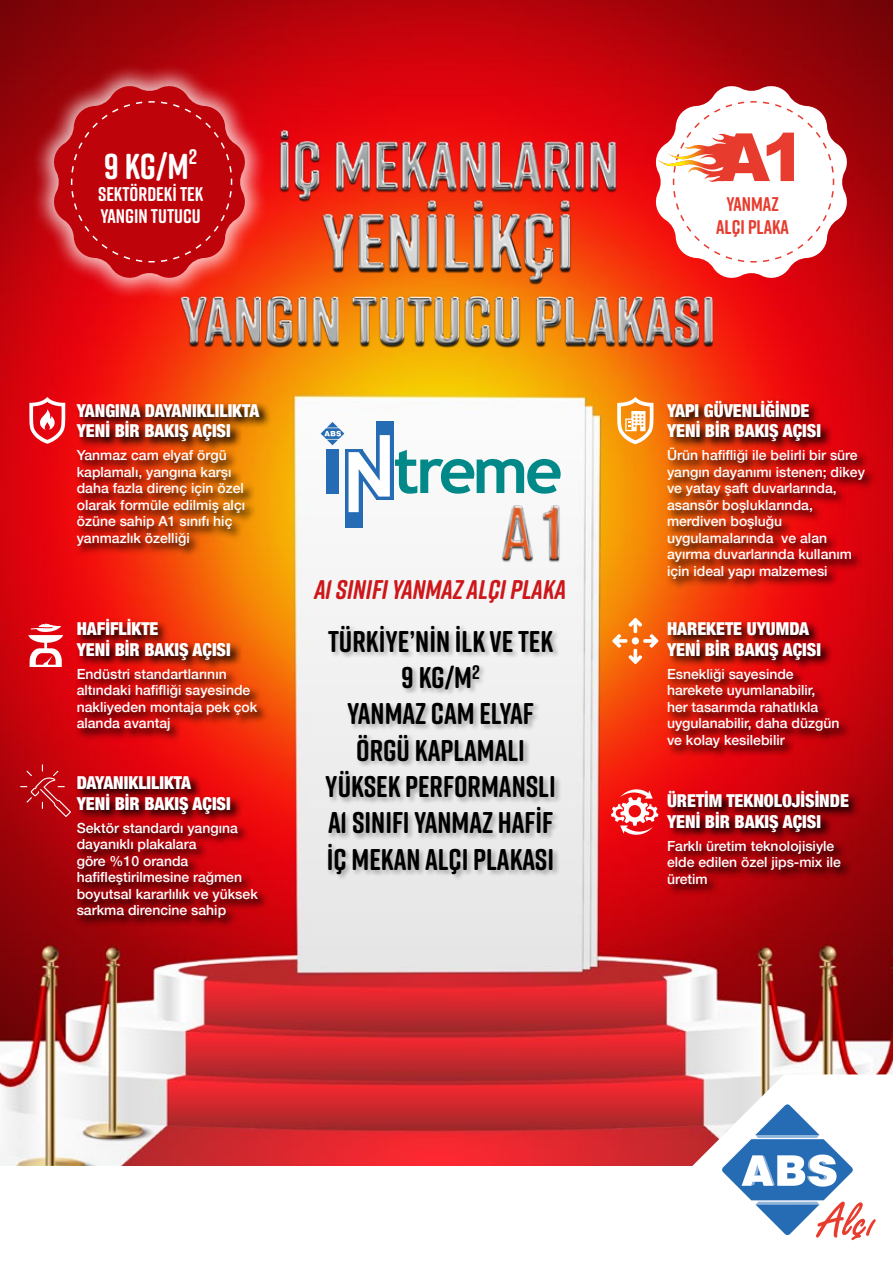
<style>
.page{position:relative;width:893px;height:1263px;background:#fff}
.page>*{position:absolute;margin:0;border:0;box-sizing:border-box;transform-origin:0 0}
.t1{font:700 36px "Rift Soft";color:#fff}
.t2{font:700 30px/36.3px "Rift Soft";color:#000;text-align:center}
.t3{font:italic 700 27px "Rift Soft";color:#cd171a}
.t4{font:700 19.8px/22.4px "Rift Soft";color:#fff}
.t5{font:700 19.8px/22.4px "Rift Soft";color:#e73c2e;text-align:center}
.t6{font:900 condensed 17.85px/20.4px "Helvetica Neue";color:#fff}
.t7{font:500 13.95px/16.5px "Helvetica Neue";color:#fff}
</style>
<div class="page">
<img style="left:0;top:0;width:893px;height:1165px">
<div style="left:325px;top:624px;width:237px;height:257px;background:#000;opacity:.3"></div>
<svg style="left:75px;top:453px;width:181px;height:104px;background:#c73f07"></svg>
<svg style="left:75px;top:402px;width:196px;height:51px;background:#ac3706"></svg>
<svg style="left:666px;top:445px;width:210px;height:145px;background:#c41c09"></svg>
<svg style="left:666px;top:398px;width:167px;height:55px;background:#ad1e07"></svg>
<svg style="left:75px;top:666px;width:194px;height:77px;background:#c61909"></svg>
<svg style="left:75px;top:617px;width:168px;height:55px;background:#bd2308"></svg>
<svg style="left:75px;top:820px;width:194px;height:109px;background:#a40109"></svg>
<svg style="left:75px;top:774px;width:168px;height:52px;background:#a20308"></svg>
<div style="left:305px;top:571px;width:269px;height:41px;background:#f5f5f5"></div>
<div style="left:31px;top:63px;width:237px;height:237px;background:#fff;opacity:.75"></div>
<svg style="left:51px;top:83px;width:197px;height:197px;background:#c31c22"></svg>
<svg style="left:680px;top:1074px;width:213px;height:166px"></svg>
<img style="left:126px;top:100px;width:641px;height:259px">
<svg style="left:28px;top:624px;width:35px;height:43px"></svg>
<svg style="left:20px;top:764px;width:51px;height:53px;background:#bf161d"></svg>
<svg style="left:612px;top:618px;width:46px;height:46px;background:#f78435"></svg>
<div style="left:632px;top:637px;width:7px;height:7px;background:#fff;border-radius:50%"></div>
<svg style="left:666px;top:666px;width:185px;height:93px;background:#bb0809"></svg>
<svg style="left:666px;top:620px;width:167px;height:52px;background:#a91208"></svg>
<svg style="left:666px;top:844px;width:186px;height:52px;background:#9c0108"></svg>
<svg style="left:666px;top:789px;width:194px;height:55px;background:#920108"></svg>
<svg style="left:611px;top:789px;width:47px;height:46px"></svg>
<svg style="left:29px;top:397px;width:36px;height:47px"></svg>
<svg style="left:617px;top:397px;width:36px;height:47px"></svg>
<div style="left:345px;top:449px;width:17px;height:79px;background:#266cb4"></div>
<div style="left:376px;top:421px;width:17px;height:79px;background:#266cb4"></div>
<svg style="left:321px;top:422px;width:240px;height:90px"></svg>
<img style="left:484px;top:476px;width:101px;height:107px">
<svg style="left:653px;top:83px;width:197px;height:198px"></svg>
<h1 class="t1" style="left:104px;top:140px;width:95px">9 KG/M<sup>2</sup></h1>
<h3 class="t4" style="left:98px;top:182px;width:107px">SEKTÖRDEKI TEK<br>YANGIN TUTUCU</h3>
<p class="t6" style="left:77px;top:399px;width:184px">YANGINA DAYANIKLILIKTA<br>YENİ BİR BAKIŞ AÇISI</p>
<p class="t7" style="left:77px;top:446px;width:170px">Yanmaz cam elyaf örgü kaplamalı, yangına karşı daha fazla direnç için özel olarak formüle edilmiş alçı özüne sahip A1 sınıfı hiç yanmazlık özelliği</p>
<p class="t6" style="left:77px;top:618px;width:156px">HAFİFLİKTE<br>YENİ BİR BAKIŞ AÇISI</p>
<p class="t7" style="left:77px;top:664px;width:182px">Endüstri standartlarının altındaki hafifliği sayesinde nakliyeden montaja pek çok alanda avantaj</p>
<p class="t6" style="left:77px;top:772px;width:156px">DAYANIKLILIKTA<br>YENİ BİR BAKIŞ AÇISI</p>
<p class="t7" style="left:77px;top:818px;width:183px">Sektör standardı yangına dayanıklı plakalara<br>göre %10 oranda hafifleştirilmesine rağmen boyutsal kararlılık ve yüksek sarkma direncine sahip</p>
<h3 class="t3" style="left:314px;top:571px;width:253px">A1 SINIFI YANMAZ ALÇI PLAKA</h3>
<h2 class="t2" style="left:325px;top:623px;width:232px">TÜRKIYE’NIN ILK VE TEK<br>9 KG/M<sup>2<br></sup>YANMAZ CAM ELYAF<br>ÖRGÜ KAPLAMALI<br>YÜKSEK PERFORMANSLI<br>A1 SINIFI YANMAZ HAFİF<br>İÇ MEKAN ALÇI PLAKASI</h2>
<h3 class="t5" style="left:716px;top:193px;width:74px">YANMAZ<br>ALÇI PLAKA</h3>
<p class="t6" style="left:667px;top:399px;width:156px">YAPI GÜVENLİĞİNDE<br>YENİ BİR BAKIŞ AÇISI</p>
<p class="t7" style="left:667px;top:446px;width:199px">Ürün hafifliği ile belirli bir süre yangın dayanımı istenen; dikey ve yatay şaft duvarlarında, asansör boşluklarında, merdiven boşluğu uygulamalarında ve alan ayırma duvarlarında kullanım için ideal yapı malzemesi</p>
<p class="t6" style="left:667px;top:618px;width:156px">HAREKETE UYUMDA<br>YENİ BİR BAKIŞ AÇISI</p>
<p class="t7" style="left:667px;top:664px;width:174px">Esnekliği sayesinde harekete uyumlanabilir, her tasarımda rahatlıkla uygulanabilir, daha düzgün ve kolay kesilebilir</p>
<p class="t6" style="left:667px;top:790px;width:183px">ÜRETİM TEKNOLOJİSİNDE<br>YENİ BİR BAKIŞ AÇISI</p>
<p class="t7" style="left:667px;top:837px;width:175px">Farklı üretim teknolojisiyle elde edilen özel jips-mix ile üretim</p>
</div>
